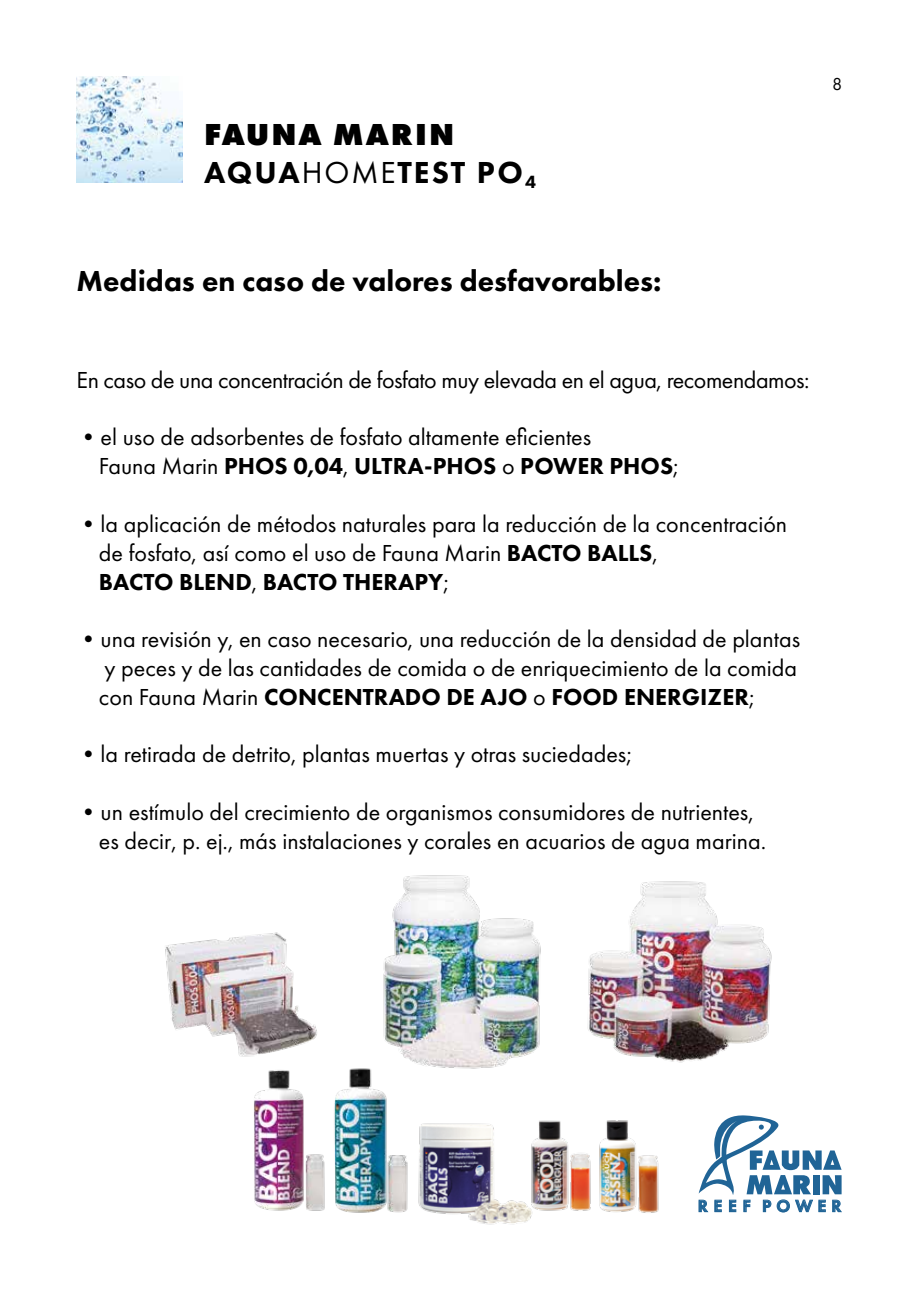
<style>
.page{position:relative;width:919px;height:1289px;background:#fff}
.page>*{position:absolute;margin:0;border:0;box-sizing:border-box;transform-origin:0 0}
.t1{font:800 31.5px/37.8px "Futura PT";letter-spacing:.06em;color:#000}
.t2{font:800 30px "Futura PT";color:#000}
.t3{font:24px/28.8px "Futura PT";color:#000}
.t4{font:24px "Futura PT";letter-spacing:-.02em;color:#000}
.t5{font:18px "Futura PT";color:#000}
.t6{font:600 17.25px "Futura PT";letter-spacing:.31em;color:#206496}
.s1{font-style:inherit}
.s2{font-weight:400}
.s3{font-weight:800}
</style>
<div class="page">
<svg style="left:698px;top:1115px;width:143px;height:79px"></svg>
<img style="left:77px;top:77px;width:106px;height:106px">
<img style="left:537px;top:1120px;width:54px;height:91px">
<img style="left:599px;top:1120px;width:60px;height:93px">
<img style="left:254px;top:1070px;width:71px;height:141px">
<img style="left:334px;top:1068px;width:74px;height:145px">
<img style="left:418px;top:1123px;width:119px;height:102px">
<img style="left:165px;top:932px;width:152px;height:125px">
<img style="left:360px;top:875px;width:181px;height:199px">
<img style="left:587px;top:881px;width:185px;height:182px">
<h1 class="t1" style="left:204px;top:115px;width:333px">FAUNA MARIN<br><span class="s1">AQUA</span><span class="s2">HOME</span><span class="s1">TEST PO</span><sub>4</sub></h1>
<p class="t5" style="left:832px;top:74px;width:12px">8</p>
<p class="t2" style="left:77px;top:262px;width:586px">Medidas en caso de valores desfavorables:</p>
<p class="t4" style="left:77px;top:365px;width:734px">En caso de una concentración de fosfato muy elevada en el agua, recomendamos:</p>
<p class="t3" style="left:99px;top:423px;width:581px;text-indent:-22px">•el uso de adsorbentes de fosfato altamente eficientes<br>Fauna Marin <span class="s3">PHOS 0,04</span>, <span class="s3">ULTRA-PHOS</span> o <span class="s3">POWER PHOS</span>;</p>
<p class="t3" style="left:99px;top:509px;width:689px;text-indent:-22px">•la aplicación de métodos naturales para la reducción de la concentración de fosfato, así como el uso de Fauna Marin <span class="s3">BACTO BALLS</span>,<br><span class="s3">BACTO BLEND</span>, <span class="s3">BACTO THERAPY</span>;</p>
<p class="t3" style="left:99px;top:624px;width:702px;text-indent:-22px">•una revisión y, en caso necesario, una reducción de la densidad de plantas y peces y de las cantidades de comida o de enriquecimiento de la comida con Fauna Marin <span class="s3">CONCENTRADO DE AJO</span> o <span class="s3">FOOD ENERGIZER</span>;</p>
<p class="t3" style="left:77px;top:740px;width:556px">•la retirada de detrito, plantas muertas y otras suciedades;</p>
<p class="t3" style="left:99px;top:797px;width:668px;text-indent:-22px">•un estímulo del crecimiento de organismos consumidores de nutrientes, es decir, p. ej., más instalaciones y corales en acuarios de agua marina.</p>
<p class="t6" style="left:697px;top:1195px;width:145px">REEF POWER</p>
</div>
